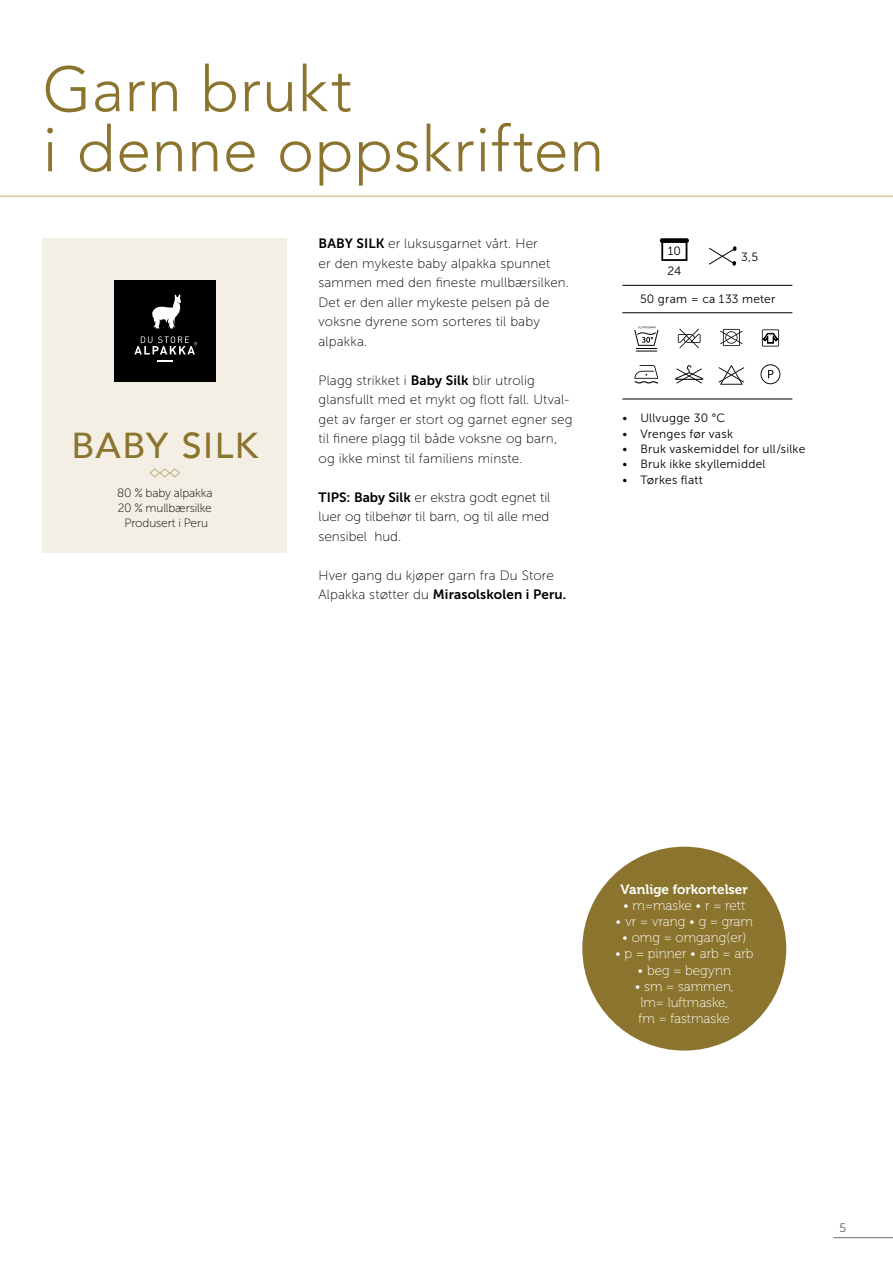
<style>
.page{position:relative;width:893px;height:1263px;background:#fff}
.page>*{position:absolute;margin:0;border:0;box-sizing:border-box;transform-origin:0 0}
.t1{font:300 63px "Avenir";letter-spacing:.01em;color:#8b752e}
.INNHOLD_-_Midtstilt{font:500 36px "Avenir";letter-spacing:.04em;color:#8b752e}
.t2{font:13.5px/19.5px "Museo Sans 100";letter-spacing:.01em;color:#000}
.t3{font:13.5px "Museo 100";color:#fff}
.t4{font:13.5px "Museo 700";color:#fff}
.INNHOLD{font:12px "Museo Sans 300";letter-spacing:.025em;color:#000}
.INNHOLD_-_Midtstilt-2{font:12px "Museo Sans 100";letter-spacing:-.01em;color:#000}
.INNHOLD_-_Midtstilt-3{font:12px "Museo Sans 300";letter-spacing:.02em;color:#000}
.s1{font-family:"Museo Sans 700"}
</style>
<div class="page">
<hr style="left:833px;top:1237px;width:60px;height:1px;background:#6d6e71">
<hr style="left:0;top:196px;width:893px;height:1px;background:#d5ca9f">
<div style="left:43px;top:238px;width:244px;height:315px;background:#f3efe4"></div>
<div style="left:114px;top:280px;width:102px;height:102px;background:#000"></div>
<svg style="left:158px;top:360px;width:15px;height:1px"></svg>
<svg style="left:152px;top:294px;width:29px;height:35px"></svg>
<svg style="left:134px;top:336px;width:63px;height:18px"></svg>
<svg style="left:149px;top:468px;width:31px;height:10px"></svg>
<svg style="left:709px;top:246px;width:28px;height:20px"></svg>
<svg style="left:660px;top:238px;width:29px;height:23px"></svg>
<svg style="left:760px;top:364px;width:20px;height:20px"></svg>
<svg style="left:634px;top:365px;width:24px;height:18px"></svg>
<svg style="left:720px;top:329px;width:23px;height:17px"></svg>
<svg style="left:719px;top:365px;width:25px;height:20px"></svg>
<hr style="left:622px;top:285px;width:170px;height:1px;background:#000">
<hr style="left:622px;top:312px;width:170px;height:1px;background:#000">
<hr style="left:622px;top:399px;width:170px;height:1px;background:#000">
<svg style="left:678px;top:329px;width:22px;height:19px"></svg>
<hr style="left:636px;top:350px;width:21px;height:2px;background:#000">
<svg style="left:634px;top:326px;width:24px;height:23px"></svg>
<svg style="left:675px;top:365px;width:28px;height:18px"></svg>
<svg style="left:762px;top:329px;width:17px;height:17px"></svg>
<div style="left:582px;top:847px;width:204px;height:203px;background:#8b752e;border-radius:50%"></div>
<p class="t1" style="left:43px;top:52px;width:311px">Garn brukt</p>
<p class="t1" style="left:43px;top:112px;width:563px">i denne oppskriften</p>
<p class="INNHOLD_-_Midtstilt" style="left:71px;top:415px;width:188px">BABY SILK</p>
<p class="INNHOLD_-_Midtstilt-2" style="left:117px;top:487px;width:97px">80 % baby alpakka</p>
<p class="INNHOLD_-_Midtstilt-2" style="left:118px;top:502px;width:95px">20 % mullbærsilke</p>
<p class="INNHOLD_-_Midtstilt-2" style="left:125px;top:517px;width:85px">Produsert i Peru</p>
<p class="t2" style="left:319px;top:234px;width:252px"><span class="s1">BABY SILK</span> er luksusgarnet vårt. Her<br>er den mykeste baby alpakka spunnet sammen med den fineste mullbærsilken.<br>Det er den aller mykeste pelsen på de voksne dyrene som sorteres til baby alpakka.</p>
<p class="t2" style="left:319px;top:371px;width:255px">Plagg strikket i <span class="s1">Baby Silk</span> blir utrolig glansfullt med et mykt og flott fall. Utval&shy;get av farger er stort og garnet egner seg til finere plagg til både voksne og barn, og ikke minst til familiens minste.</p>
<p class="t2" style="left:319px;top:488px;width:233px;text-align:justify"><span class="s1">TIPS: Baby Silk</span> er ekstra godt egnet til luer og tilbehør til barn, og til alle med sensibel hud.</p>
<p class="t2" style="left:319px;top:566px;width:249px">Hver gang du kjøper garn fra Du Store<br>Alpakka støtter du <span class="s1">Mirasolskolen i Peru.</span></p>
<p class="INNHOLD_-_Midtstilt-3" style="left:668px;top:244px;width:15px">10</p>
<p class="INNHOLD_-_Midtstilt-3" style="left:668px;top:264px;width:15px">24</p>
<p class="INNHOLD_-_Midtstilt-3" style="left:741px;top:250px;width:19px">3,5</p>
<p class="INNHOLD_-_Midtstilt-3" style="left:640px;top:292px;width:137px">50 gram = ca 133 meter</p>
<p class="INNHOLD" style="left:622px;top:412px;width:104px">• Ullvugge 30 °C</p>
<p class="INNHOLD" style="left:622px;top:427px;width:112px">• Vrenges før vask</p>
<p class="INNHOLD" style="left:622px;top:442px;width:184px">• Bruk vaskemiddel for ull/silke</p>
<p class="INNHOLD" style="left:622px;top:458px;width:145px">• Bruk ikke skyllemiddel</p>
<p class="INNHOLD" style="left:622px;top:473px;width:82px">• Tørkes flatt</p>
<p class="t4" style="left:621px;top:881px;width:129px">Vanlige forkortelser</p>
<p class="t3" style="left:623px;top:898px;width:124px">• m=maske • r = rett</p>
<p class="t3" style="left:615px;top:914px;width:139px">• vr = vrang • g = gram</p>
<p class="t3" style="left:622px;top:930px;width:125px">• omg = omgang(er)</p>
<p class="t3" style="left:615px;top:947px;width:140px">• p = pinner • arb = arb</p>
<p class="t3" style="left:637px;top:963px;width:95px">• beg = begynn</p>
<p class="t3" style="left:635px;top:979px;width:100px">• sm = sammen,</p>
<p class="t3" style="left:640px;top:995px;width:89px">lm= luftmaske,</p>
<p class="t3" style="left:639px;top:1011px;width:93px">fm = fastmaske</p>
<p class="INNHOLD_-_Midtstilt-2" style="left:839px;top:1221px;width:8px">5</p>
</div>
